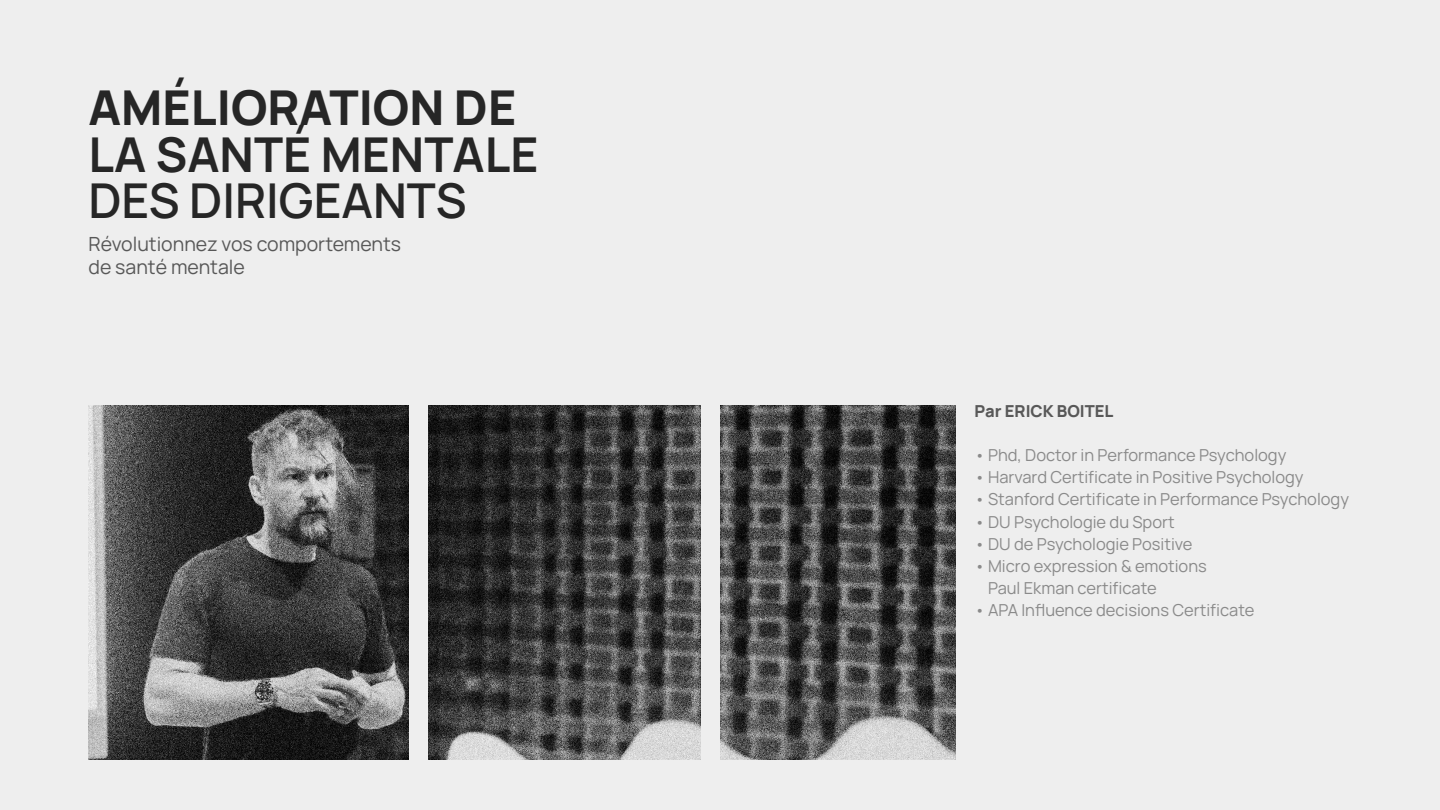
<style>
.page{position:relative;width:1440px;height:810px;background:#eee}
.page>*{position:absolute;margin:0;border:0;box-sizing:border-box;transform-origin:0 0}
.t1{font:800 48px "Manrope";color:#262626}
.t2{font:700 48px "Manrope";color:#262626}
.t3{font:600 48px "Manrope";color:#262626}
.t4{font:19.5px/23.4px "Manrope";color:#585858}
.t5{font:16.5px/22.1px "Manrope";color:#8a8a8a}
.t6{font:800 16.5px "Manrope";color:#585858}
</style>
<div class="page">
<img style="left:89px;top:405px;width:867px;height:355px">
<div style="left:409px;top:386px;width:19px;height:424px;background:#eee"></div>
<div style="left:701px;top:386px;width:19px;height:424px;background:#eee"></div>
<h1 class="t1" style="left:88px;top:78px;width:429px">AMÉLIORATION DE</h1>
<h1 class="t2" style="left:88px;top:127px;width:451px">LA SANTÉ MENTALE</h1>
<h1 class="t3" style="left:88px;top:174px;width:380px">DES DIRIGEANTS</h1>
<p class="t4" style="left:88px;top:233px;width:314px">Révolutionnez vos comportements de santé mentale</p>
<p class="t6" style="left:975px;top:401px;width:140px">Par ERICK BOITEL</p>
<p class="t5" style="left:975px;top:445px;width:313px">• Phd, Doctor in Performance Psychology</p>
<p class="t5" style="left:975px;top:467px;width:331px">• Harvard Certificate in Positive Psychology</p>
<p class="t5" style="left:975px;top:489px;width:376px">• Stanford Certificate in Performance Psychology</p>
<p class="t5" style="left:975px;top:512px;width:202px">• DU Psychologie du Sport</p>
<p class="t5" style="left:975px;top:534px;width:219px">• DU de Psychologie Positive</p>
<p class="t5" style="left:988px;top:556px;width:220px;text-indent:-14px">• Micro expression &amp; emotions<br>Paul Ekman certificate</p>
<p class="t5" style="left:975px;top:600px;width:281px">• APA Influence decisions Certificate</p>
</div>
